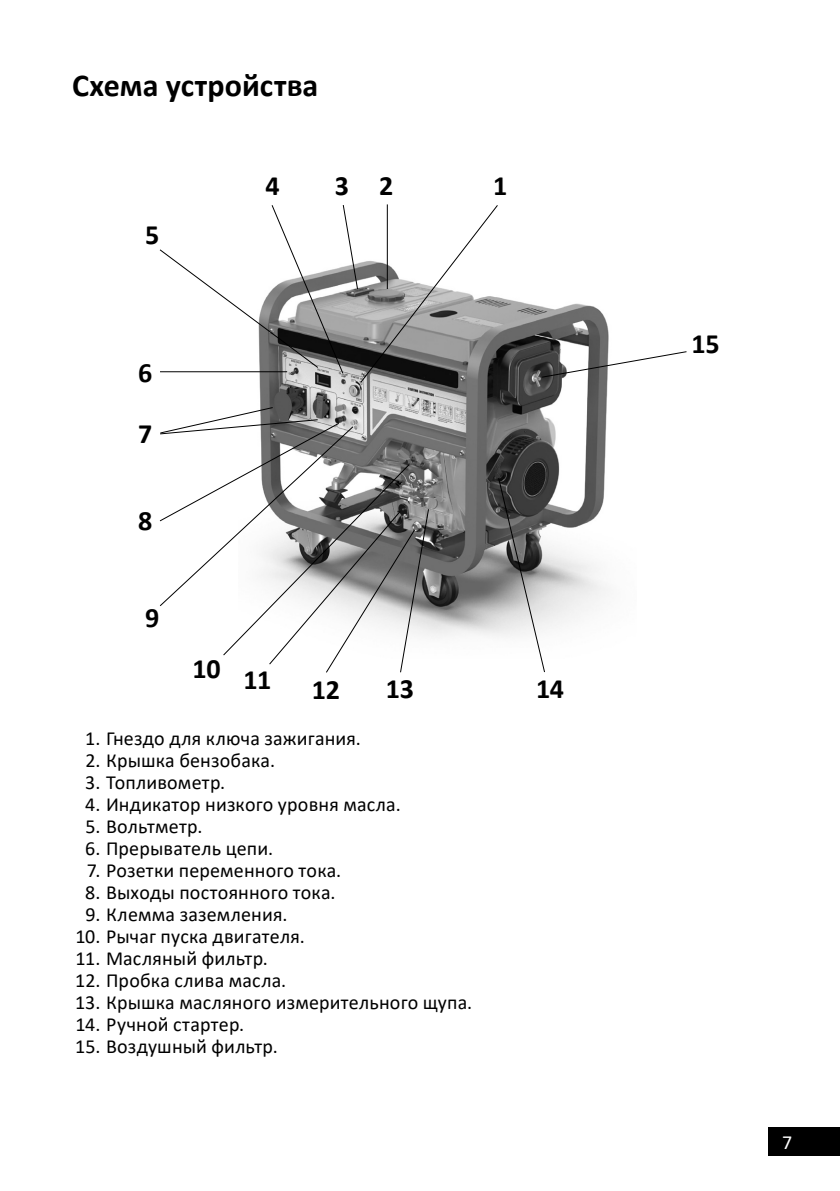
<style>
.page{position:relative;width:840px;height:1191px;background:#fff}
.page>*{position:absolute;margin:0;border:0;box-sizing:border-box;transform-origin:0 0}
.Заголовок_16{font:700 32px "Calibri";color:#000}
.Цифры_на_схемах{font:700 28px "Calibri";letter-spacing:-.01em;color:#000}
.t1{font:20px "Calibri";letter-spacing:.01em;color:#000}
.t2{font:20px "Calibri";color:#fff}
</style>
<div class="page">
<div style="left:767px;top:1126px;width:72px;height:29px;background:#000"></div>
<img style="left:259px;top:297px;width:350px;height:340px">
<svg style="left:540px;top:350px;width:147px;height:28px"></svg>
<svg style="left:497px;top:477px;width:48px;height:196px"></svg>
<svg style="left:159px;top:204px;width:339px;height:179px"></svg>
<svg style="left:159px;top:406px;width:270px;height:267px"></svg>
<p class="Заголовок_16" style="left:72px;top:63px;width:248px">Схема устройства</p>
<p class="Цифры_на_схемах" style="left:145px;top:215px;width:16px">5</p>
<p class="Цифры_на_схемах" style="left:265px;top:165px;width:16px">4</p>
<p class="Цифры_на_схемах" style="left:379px;top:165px;width:16px">2</p>
<p class="Цифры_на_схемах" style="left:492px;top:165px;width:16px">1</p>
<p class="Цифры_на_схемах" style="left:335px;top:165px;width:16px">3</p>
<p class="Цифры_на_схемах" style="left:138px;top:353px;width:16px">6</p>
<p class="Цифры_на_схемах" style="left:138px;top:414px;width:16px">7</p>
<p class="Цифры_на_схемах" style="left:138px;top:501px;width:16px">8</p>
<p class="Цифры_на_схемах" style="left:145px;top:598px;width:16px">9</p>
<p class="Цифры_на_схемах" style="left:192px;top:649px;width:29px">10</p>
<p class="Цифры_на_схемах" style="left:243px;top:660px;width:29px">11</p>
<p class="Цифры_на_схемах" style="left:311px;top:670px;width:30px">12</p>
<p class="Цифры_на_схемах" style="left:385px;top:668px;width:30px">13</p>
<p class="t1" style="left:85px;top:724px;width:277px">1. Гнездо для ключа зажигания.</p>
<p class="t1" style="left:85px;top:746px;width:191px">2. Крышка бензобака.</p>
<p class="t1" style="left:85px;top:768px;width:141px">3. Топливометр.</p>
<p class="t1" style="left:85px;top:790px;width:317px">4. Индикатор низкого уровня масла.</p>
<p class="t1" style="left:85px;top:812px;width:118px">5. Вольтметр.</p>
<p class="t1" style="left:85px;top:834px;width:189px">6. Прерыватель цепи.</p>
<p class="t1" style="left:87px;top:856px;width:256px">7. Розетки переменного тока.</p>
<p class="t1" style="left:85px;top:878px;width:252px">8. Выходы постоянного тока.</p>
<p class="t1" style="left:86px;top:900px;width:203px">9. Клемма заземления.</p>
<p class="t1" style="left:75px;top:922px;width:231px">10. Рычаг пуска двигателя.</p>
<p class="t1" style="left:75px;top:944px;width:194px">11. Масляный фильтр.</p>
<p class="t1" style="left:75px;top:966px;width:212px">12. Пробка слива масла.</p>
<p class="t1" style="left:75px;top:988px;width:398px">13. Крышка масляного измерительного щупа.</p>
<p class="t1" style="left:75px;top:1010px;width:170px">14. Ручной стартер.</p>
<p class="t1" style="left:75px;top:1032px;width:204px">15. Воздушный фильтр.</p>
<p class="Цифры_на_схемах" style="left:535px;top:668px;width:30px">14</p>
<p class="Цифры_на_схемах" style="left:691px;top:324px;width:30px">15</p>
<p class="t2" style="left:781px;top:1128px;width:12px">7</p>
</div>
